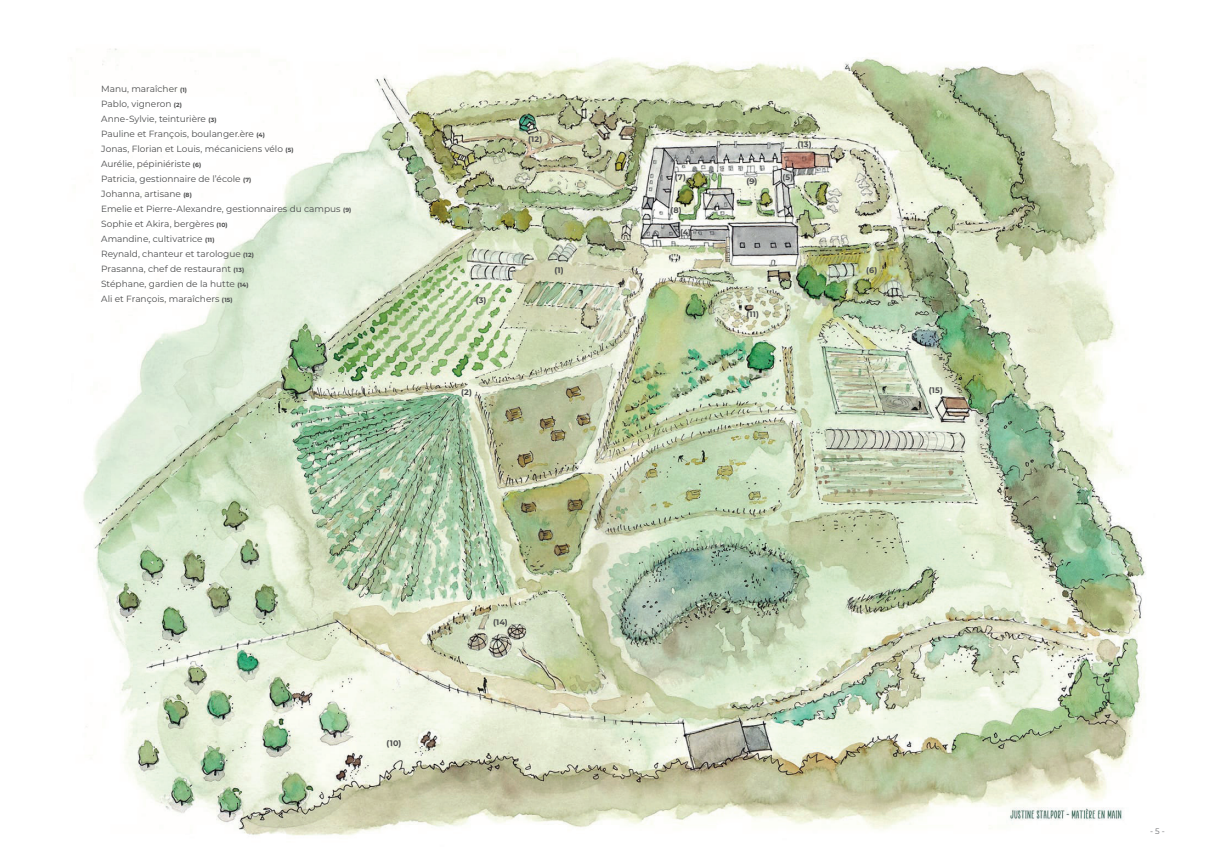
<style>
.page{position:relative;width:1208px;height:859px;background:#fff}
.page>*{position:absolute;margin:0;border:0;box-sizing:border-box;transform-origin:0 0}
.t1{font:9px/15px "Montserrat";color:#4b4c4d}
.t2{font:700 8px "Montserrat";letter-spacing:.02em;color:#4b4c4d}
.t3{font:8px "Montserrat";color:#6c6d70}
.s1{font-weight:700;font-size:6px}
</style>
<div class="page">
<img style="left:83px;top:48px;width:1063px;height:788px">
<p class="t1" style="left:101px;top:81px;width:252px">Manu, maraîcher <span class="s1">(1)<br></span>Pablo, vigneron <span class="s1">(2)<br></span>Anne-Sylvie, teinturière <span class="s1">(3)<br></span>Pauline et François, boulanger.ère <span class="s1">(4)<br></span>Jonas, Florian et Louis, mécaniciens vélo <span class="s1">(5)<br></span>Aurélie, pépiniériste <span class="s1">(6)<br></span>Patricia, gestionnaire de l’école <span class="s1">(7)<br></span>Johanna, artisane <span class="s1">(8)<br></span>Emelie et Pierre-Alexandre, gestionnaires du campus <span class="s1">(9)<br></span>Sophie et Akira, bergères <span class="s1">(10)<br></span>Amandine, cultivatrice <span class="s1">(11)<br></span>Reynald, chanteur et tarologue <span class="s1">(12)<br></span>Prasanna, chef de restaurant <span class="s1">(13)<br></span>Stéphane, gardien de la hutte <span class="s1">(14)<br></span>Ali et François, maraîchers <span class="s1">(15)</span></p>
<p class="t2" style="left:528px;top:133px;width:16px">(12)</p>
<p class="t2" style="left:476px;top:295px;width:12px">(3)</p>
<p class="t2" style="left:461px;top:386px;width:12px">(2)</p>
<p class="t2" style="left:554px;top:264px;width:11px">(1)</p>
<p class="t2" style="left:386px;top:737px;width:16px">(10)</p>
<p class="t2" style="left:493px;top:616px;width:16px">(14)</p>
<p class="t2" style="left:675px;top:171px;width:13px">(7)</p>
<p class="t2" style="left:670px;top:204px;width:13px">(8)</p>
<p class="t2" style="left:680px;top:226px;width:13px">(4)</p>
<p class="t2" style="left:746px;top:175px;width:12px">(9)</p>
<p class="t2" style="left:797px;top:139px;width:16px">(13)</p>
<p class="t2" style="left:782px;top:171px;width:12px">(5)</p>
<p class="t2" style="left:746px;top:308px;width:14px">(11)</p>
<p class="t2" style="left:866px;top:264px;width:12px">(6)</p>
<p class="t2" style="left:928px;top:384px;width:16px">(15)</p>
<p class="t3" style="left:1150px;top:826px;width:16px">- 5 -</p>
</div>
